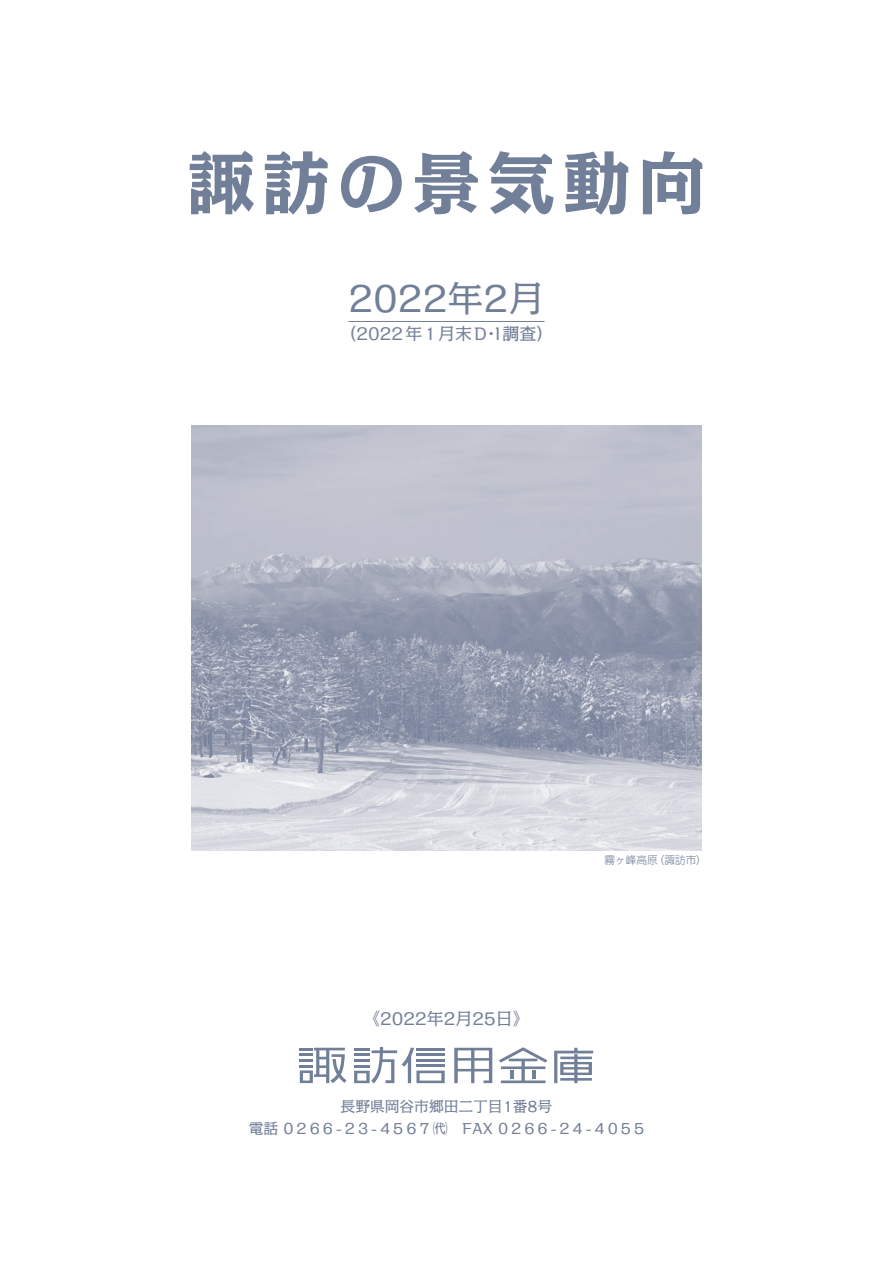
<style>
.page{position:relative;width:893px;height:1263px;background:#fff}
.page>*{position:absolute;margin:0;border:0;box-sizing:border-box;transform-origin:0 0}
.t1{font:700 68.1px "Kakumin Pro";letter-spacing:.105em;color:#727f98}
.t2{font:36.15px "Kakumin Pro";color:#727f98}
.t3{font:16.95px "Kakumin Pro";letter-spacing:.065em;color:#727f98}
.t4{font:16.95px "Kakumin Pro";color:#727f98}
.t5{font:14.85px/21.3px "Kakumin Pro";color:#727f98;text-align:center}
.t6{font:300 10.65px "UD Shin Go Pro";color:#727f98}
</style>
<div class="page">
<hr style="left:348px;top:321px;width:196px;height:1px;background:#727f98">
<img style="left:191px;top:425px;width:511px;height:425px">
<svg style="left:300px;top:1048px;width:46px;height:35px"></svg>
<svg style="left:454px;top:1048px;width:38px;height:35px"></svg>
<svg style="left:499px;top:1047px;width:48px;height:36px"></svg>
<svg style="left:554px;top:1048px;width:39px;height:35px"></svg>
<svg style="left:354px;top:1047px;width:91px;height:36px"></svg>
<h1 class="t1" style="left:187px;top:129px;width:520px">諏訪の景気動向</h1>
<h2 class="t2" style="left:348px;top:270px;width:198px">2022年2月</h2>
<p class="t3" style="left:340px;top:320px;width:215px">（2022年1月末D・I調査）</p>
<p class="t4" style="left:363px;top:1005px;width:168px">《2022年2月25日》</p>
<p class="t6" style="left:605px;top:851px;width:104px">霧ヶ峰高原（諏訪市）</p>
<p class="t5" style="left:249px;top:1094px;width:397px">長野県岡谷市郷田二丁目1番8号<br>電話 0266-23-4567㈹　FAX 0266-24-4055</p>
</div>
